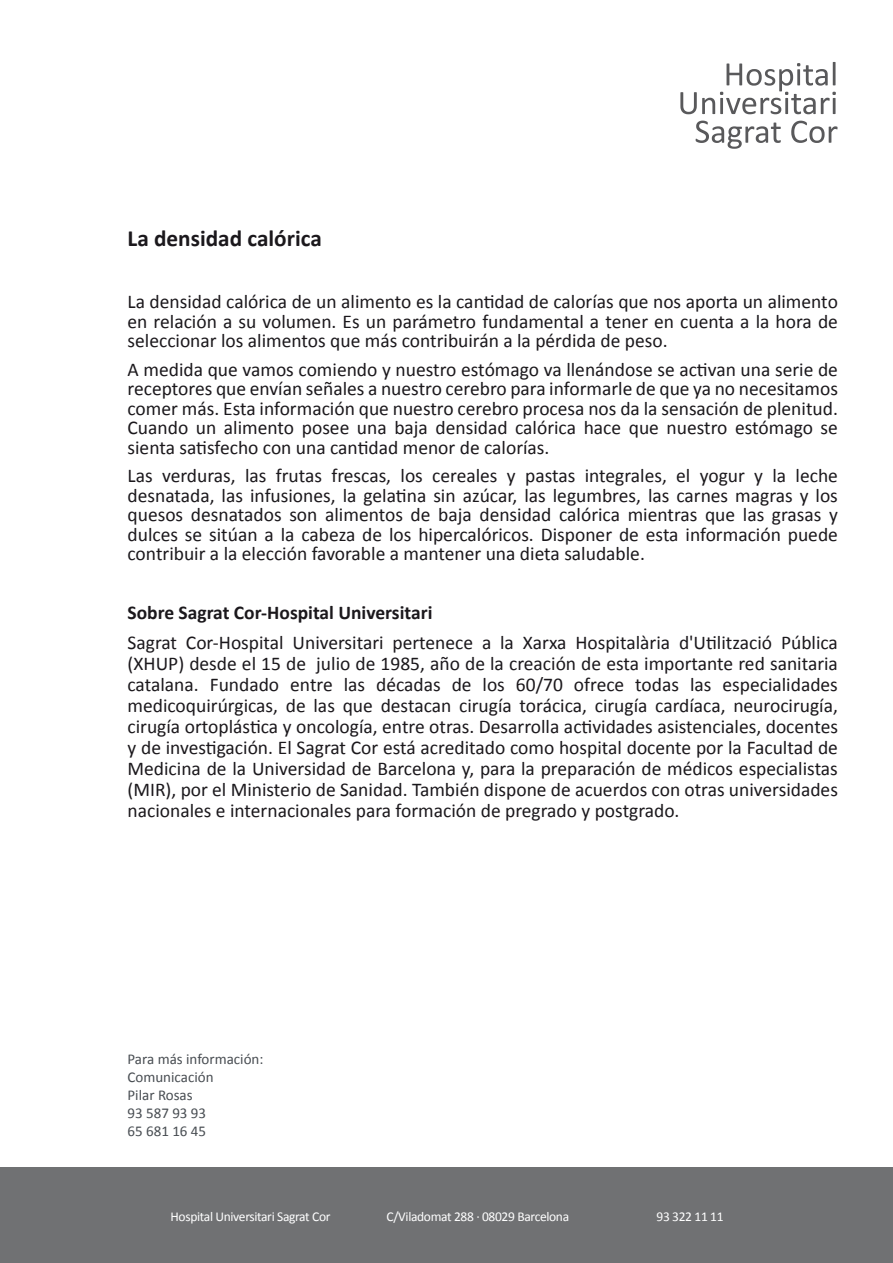
<style>
.page{position:relative;width:893px;height:1263px;background:#fff}
.page>*{position:absolute;margin:0;border:0;box-sizing:border-box;transform-origin:0 0}
.t1{font:700 23.25px "Calibri";color:#1b181c}
.t2{font:19.5px/19.5px "Calibri";color:#1b181c;text-align:justify}
.t3{font:700 19.5px "Calibri";color:#1b181c}
.t4{font:15px/18px "Calibri";color:#484d52}
.t5{font:13.5px "Calibri";letter-spacing:-.025em;color:#fff}
</style>
<div class="page">
<div style="left:0;top:1167px;width:893px;height:96px;background:#707173"></div>
<svg style="left:680px;top:62px;width:156px;height:52px"></svg>
<svg style="left:696px;top:121px;width:85px;height:28px"></svg>
<svg style="left:791px;top:121px;width:46px;height:22px"></svg>
<p class="t1" style="left:128px;top:224px;width:196px">La densidad calórica</p>
<p class="t2" style="left:128px;top:292px;width:712px">La densidad calórica de un alimento es la cantidad de calorías que nos aporta un alimento en relación a su volumen. Es un parámetro fundamental a tener en cuenta a la hora de seleccionar los alimentos que más contribuirán a la pérdida de peso.</p>
<p class="t2" style="left:128px;top:359px;width:712px">A medida que vamos comiendo y nuestro estómago va llenándose se activan una serie de receptores que envían señales a nuestro cerebro para informarle de que ya no necesitamos comer más. Esta información que nuestro cerebro procesa nos da la sensación de plenitud.<br>Cuando un alimento posee una baja densidad calórica hace que nuestro estómago se sienta satisfecho con una cantidad menor de calorías.</p>
<p class="t2" style="left:128px;top:466px;width:712px">Las verduras, las frutas frescas, los cereales y pastas integrales, el yogur y la leche desnatada, las infusiones, la gelatina sin azúcar, las legumbres, las carnes magras y los quesos desnatados son alimentos de baja densidad calórica mientras que las grasas y dulces se sitúan a la cabeza de los hipercalóricos. Disponer de esta información puede contribuir a la elección favorable a mantener una dieta saludable.</p>
<p class="t3" style="left:128px;top:600px;width:306px">Sobre Sagrat Cor-Hospital Universitari</p>
<p class="t2" style="left:128px;top:632px;width:712px;line-height:21px">Sagrat Cor-Hospital Universitari pertenece a la Xarxa Hospitalària d'Utilització Pública (XHUP) desde el 15 de julio de 1985, año de la creación de esta importante red sanitaria catalana. Fundado entre las décadas de los 60/70 ofrece todas las especialidades medicoquirúrgicas, de las que destacan cirugía torácica, cirugía cardíaca, neurocirugía, cirugía ortoplástica y oncología, entre otras. Desarrolla actividades asistenciales, docentes y de investigación. El Sagrat Cor está acreditado como hospital docente por la Facultad de Medicina de la Universidad de Barcelona y, para la preparación de médicos especialistas (MIR), por el Ministerio de Sanidad. También dispone de acuerdos con otras universidades nacionales e internacionales para formación de pregrado y postgrado.</p>
<p class="t4" style="left:128px;top:1049px;width:137px">Para más información:<br>Comunicación<br>Pilar Rosas<br>93 587 93 93<br>65 681 16 45</p>
<p class="t5" style="left:171px;top:1208px;width:161px">Hospital Universitari Sagrat Cor</p>
<p class="t5" style="left:387px;top:1208px;width:184px">C/Viladomat 288 · 08029 Barcelona</p>
<p class="t5" style="left:656px;top:1208px;width:69px">93 322 11 11</p>
</div>
